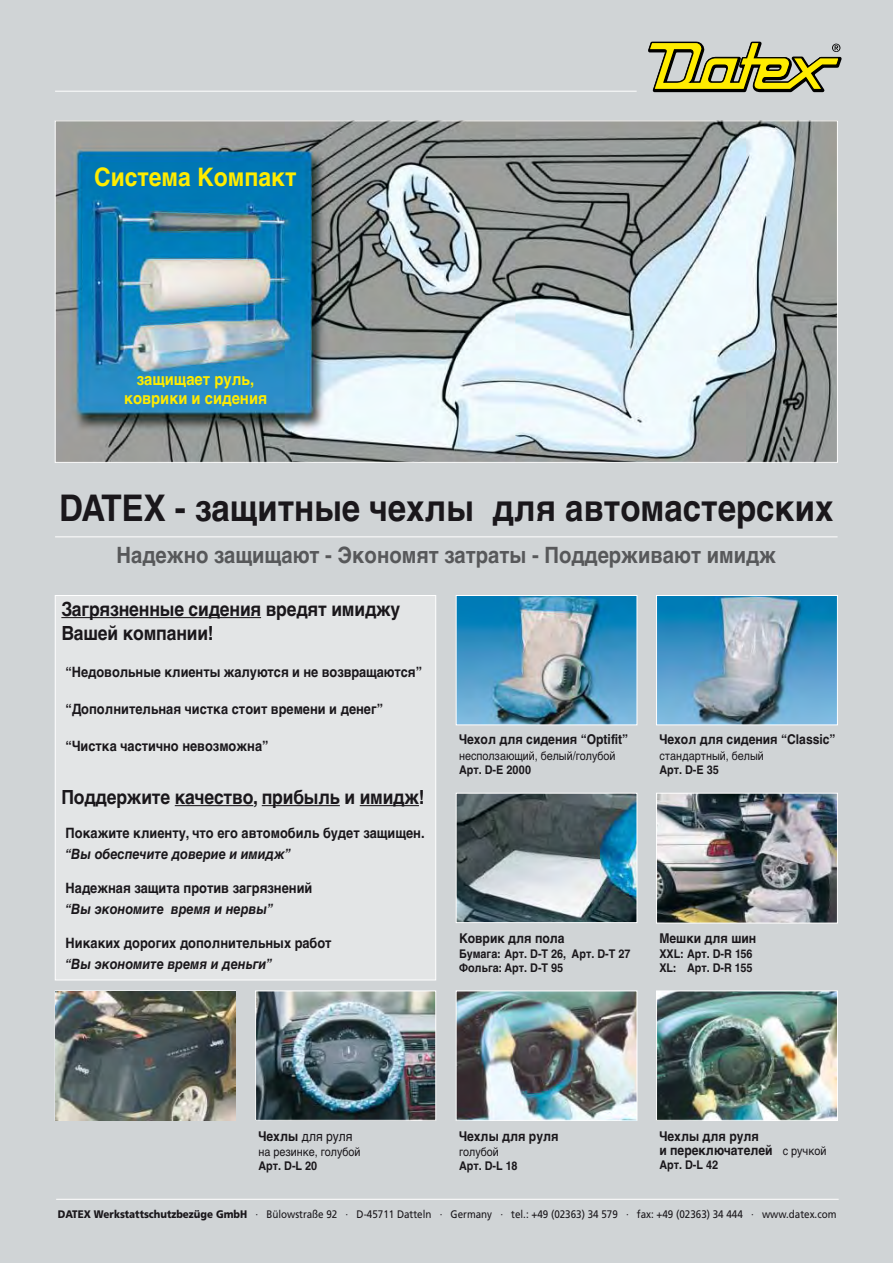
<style>
.page{position:relative;width:893px;height:1263px;background:#d0d4d6}
.page>*{position:absolute;margin:0;border:0;box-sizing:border-box;transform-origin:0 0}
.t1{font:700 36.75px "Helvetica Cyr";color:#1a171b;scale:.9 1}
.t2{font:700 25.5px "Helvetica Cyr";color:#ffec00;scale:.9 1}
.t3{font:700 22.5px "Helvetica Cyr";color:#57585a;scale:.9 1}
.t4{font:700 19.5px/24px "Helvetica Cyr";letter-spacing:-.01em;color:#1a171b;scale:.9 1}
.t5{font:700 16.5px/19.5px "Helvetica Cyr";color:#ffec00;text-align:center;scale:.9 1}
.t6{font:700 14.25px "Helvetica Cyr";color:#1a171b;scale:.9 1}
.t7{font:14.25px "Helvetica Cyr Bold Inclined";color:#1a171b;scale:.9 1}
.t8{font:700 13.5px/14.2px "Helvetica Cyr";color:#1a171b;scale:.9 1}
.t9{font:13.5px "Helvetica Cyr Upright";color:#1a171b;scale:.9 1}
.t10{font:700 12px/14.1px "Helvetica Cyr";color:#1a171b;scale:.9 1}
.t11{font:12px "Helvetica Cyr Upright";color:#1a171b;scale:.9 1}
.t12{font:10.95px "Frutiger";color:#1a171b;scale:.9 1}
.s1{font-family:"Helvetica Cyr";font-weight:700}
.s2{font-family:"Helvetica Cyr Upright";font-weight:400;font-size:12px}
.s3{font-weight:900}
</style>
<div class="page">
<img style="left:658px;top:795px;width:177px;height:126px">
<div style="left:656px;top:793px;width:181px;height:130px;border:1px solid #fff"></div>
<img style="left:57px;top:123px;width:778px;height:338px">
<img style="left:658px;top:597px;width:177px;height:126px">
<div style="left:656px;top:595px;width:181px;height:130px;border:1px solid #fff"></div>
<svg style="left:648px;top:41px;width:194px;height:52px"></svg>
<hr style="left:55px;top:91px;width:582px;height:1px;background:#fff">
<hr style="left:55px;top:536px;width:782px;height:1px;background:#fff">
<img style="left:658px;top:993px;width:177px;height:125px">
<div style="left:656px;top:991px;width:181px;height:129px;border:1px solid #fff"></div>
<img style="left:257px;top:993px;width:177px;height:125px">
<div style="left:255px;top:991px;width:181px;height:129px;border:1px solid #fff"></div>
<img style="left:458px;top:795px;width:177px;height:126px">
<div style="left:456px;top:793px;width:181px;height:130px;border:1px solid #fff"></div>
<img style="left:458px;top:993px;width:177px;height:125px">
<div style="left:456px;top:991px;width:181px;height:129px;border:1px solid #fff"></div>
<img style="left:458px;top:597px;width:177px;height:126px">
<div style="left:456px;top:595px;width:181px;height:130px;border:1px solid #fff"></div>
<img style="left:55px;top:991px;width:180px;height:129px">
<hr style="left:56px;top:1199px;width:783px;height:1px;background:#fff">
<div style="left:55px;top:596px;width:381px;height:384px;background:#e3e5e6"></div>
<div style="left:55px;top:595px;width:381px;height:385px;border:1px solid #fff"></div>
<hr style="left:61px;top:617px;width:200px;height:1px;background:#1a171b">
<hr style="left:175px;top:805px;width:78px;height:1px;background:#1a171b">
<hr style="left:262px;top:805px;width:78px;height:1px;background:#1a171b">
<hr style="left:360px;top:805px;width:59px;height:1px;background:#1a171b">
<h2 class="t2" style="left:94px;top:162px;width:227px">Система Компакт</h2>
<p class="t5" style="left:124px;top:370px;width:160px">защищает руль, коврики и сидения</p>
<h1 class="t1" style="left:59px;top:487px;width:861px">DATEX - защитные чехлы для автомастерских</h1>
<h3 class="t3" style="left:117px;top:542px;width:734px">Надежно защищают - Экономят затраты - Поддерживают имидж</h3>
<h3 class="t4" style="left:61px;top:597px;width:378px">Загрязненные сидения вредят имиджу<br>Вашей компании!</h3>
<p class="t6" style="left:66px;top:664px;width:398px">“Недовольные клиенты жалуются и не возвращаются”</p>
<p class="t6" style="left:66px;top:701px;width:354px">“Дополнительная чистка стоит времени и денег”</p>
<p class="t6" style="left:66px;top:738px;width:227px">“Чистка частично невозможна”</p>
<h3 class="t4" style="left:61px;top:785px;width:405px">Поддержите качество, прибыль и имидж!</h3>
<p class="t6" style="left:66px;top:825px;width:400px">Покажите клиенту, что его автомобиль будет защищен.</p>
<p class="t7" style="left:66px;top:846px;width:252px">“Вы обеспечите доверие и имидж”</p>
<p class="t6" style="left:66px;top:880px;width:276px">Надежная защита против загрязнений</p>
<p class="t7" style="left:66px;top:901px;width:232px">“Вы экономите время и нервы”</p>
<p class="t6" style="left:66px;top:935px;width:297px">Никаких дорогих дополнительных работ</p>
<p class="t7" style="left:66px;top:956px;width:231px">“Вы экономите время и деньги”</p>
<p class="t8" style="left:459px;top:733px;width:189px">Чехол для сидения “Optifit”</p>
<p class="t11" style="left:459px;top:751px;width:175px">несползающий, белый/голубой</p>
<p class="t10" style="left:459px;top:763px;width:82px">Арт. D-E 2000</p>
<p class="t8" style="left:659px;top:733px;width:197px">Чехол для сидения “Classic”</p>
<p class="t11" style="left:659px;top:751px;width:118px">стандартный, белый</p>
<p class="t10" style="left:659px;top:763px;width:67px">Арт. D-E 35</p>
<p class="t8" style="left:459px;top:932px;width:119px">Коврик для пола</p>
<p class="t10" style="left:459px;top:947px;width:192px">Бумага: Арт. D-T 26, Арт. D-T 27<br>Фольга: Арт. D-T 95</p>
<p class="t8" style="left:659px;top:931px;width:109px">Мешки для шин</p>
<p class="t10" style="left:659px;top:947px;width:105px">XXL: Арт. D-R 156<br>XL: Арт. D-R 155</p>
<p class="t9" style="left:258px;top:1131px;width:106px"><span class="s1">Чехлы</span> для руля</p>
<p class="t11" style="left:258px;top:1147px;width:115px">на резинке, голубой</p>
<p class="t10" style="left:258px;top:1159px;width:67px">Арт. D-L 20</p>
<p class="t8" style="left:459px;top:1129px;width:112px">Чехлы для руля</p>
<p class="t11" style="left:459px;top:1147px;width:46px">голубой</p>
<p class="t10" style="left:459px;top:1159px;width:66px">Арт. D-L 18</p>
<p class="t8" style="left:659px;top:1129px;width:187px">Чехлы для руля<br>и переключателей <span class="s2">с ручкой</span></p>
<p class="t10" style="left:659px;top:1158px;width:67px">Арт. D-L 42</p>
<p class="t12" style="left:58px;top:1210px;width:867px"><span class="s3">DATEX Werkstattschutzbezüge GmbH</span> · Bülowstraße 92 · D-45711 Datteln · Germany · tel.: +49 (02363) 34 579 · fax: +49 (02363) 34 444 · www.datex.com</p>
</div>
